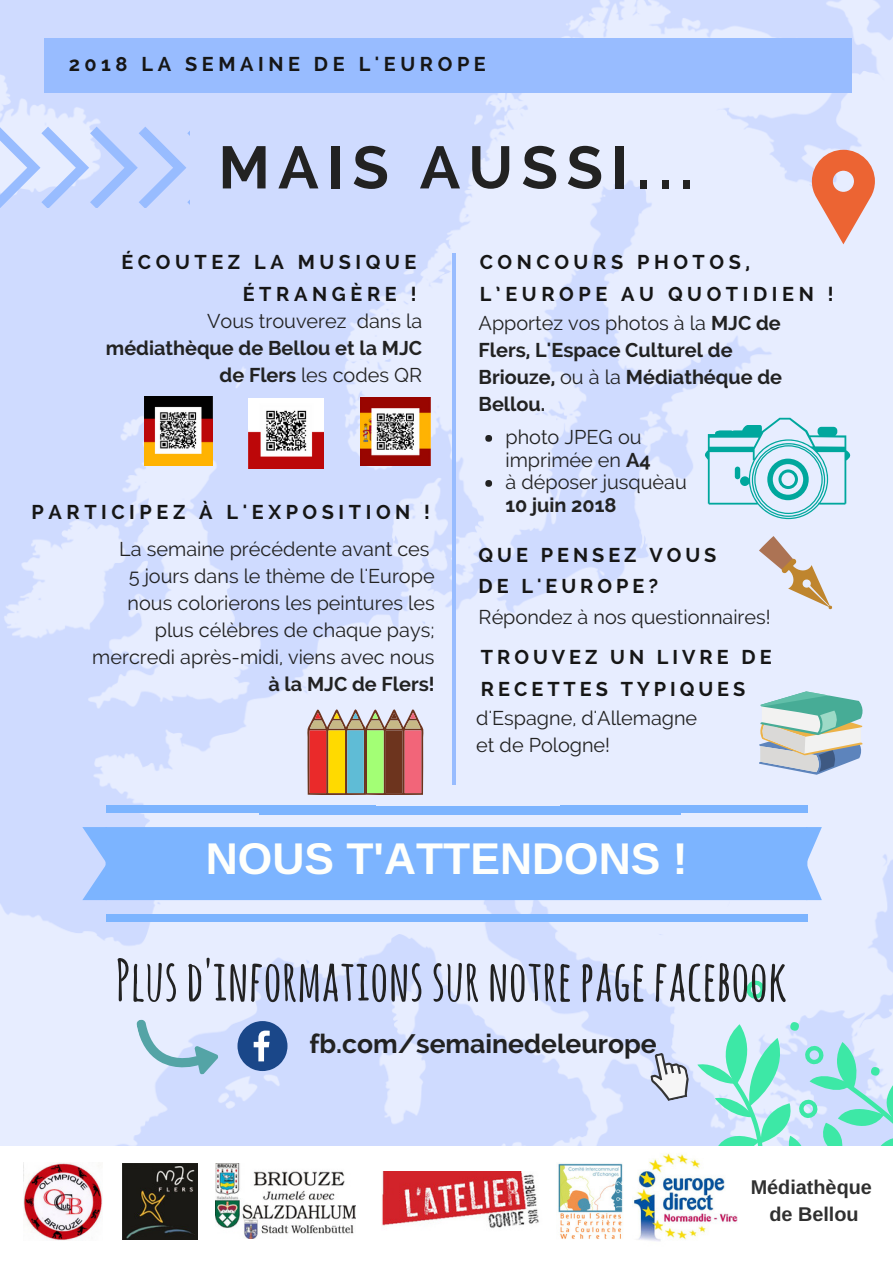
<style>
.page{position:relative;width:893px;height:1263px;background:#fff}
.page>*{position:absolute;margin:0;border:0;box-sizing:border-box;transform-origin:0 0}
.t1{font:700 59.55px "Raleway";letter-spacing:.14em;color:#222}
.t2{font:700 56.25px "Amatic SC";color:#222}
.t3{font:700 44.4px "Arimo";color:#fefffc}
.t4{font:700 26.55px "Raleway";color:#222}
.t5{font:19.8px/27px "Raleway";color:#222}
.t6{font:700 19.8px/27px "Raleway";color:#222;text-align:right}
.t7{font:700 19.8px/31.5px "Raleway";letter-spacing:.23em;color:#161616;text-align:right}
.t8{font:700 19.8px/31.5px "Raleway";letter-spacing:.2em;color:#161616}
.t9{font:700 19.8px/27px "Arimo";color:#303030;text-align:center}
.s1{font-weight:400}
.s2{font-weight:700}
</style>
<div class="page">
<img style="left:0;top:0;width:893px;height:1146px">
<svg style="left:744px;top:978px;width:23px;height:23px"></svg>
<img style="left:558px;top:1163px;width:65px;height:76px">
<svg style="left:646px;top:1019px;width:247px;height:204px"></svg>
<img style="left:123px;top:1163px;width:74px;height:77px">
<img style="left:215px;top:1163px;width:141px;height:76px">
<img style="left:24px;top:1162px;width:78px;height:79px">
<div style="left:44px;top:38px;width:807px;height:54px;background:#98bcff"></div>
<svg style="left:0;top:127px;width:189px;height:80px;background:#c7d7ff"></svg>
<svg style="left:812px;top:150px;width:63px;height:94px;background:#e99d88"></svg>
<hr style="left:452px;top:253px;width:3px;height:531px;background:#98bcff">
<svg style="left:307px;top:709px;width:116px;height:86px;background:#b18f68"></svg>
<svg style="left:705px;top:418px;width:145px;height:101px;background:#b1dce8"></svg>
<div style="left:735px;top:467px;width:5px;height:12px;background:#00a79d;border-radius:3px"></div>
<svg style="left:759px;top:691px;width:103px;height:84px"></svg>
<img style="left:360px;top:397px;width:70px;height:68px">
<img style="left:249px;top:399px;width:74px;height:69px">
<img style="left:144px;top:396px;width:69px;height:69px">
<svg style="left:136px;top:1005px;width:85px;height:81px;background:#c8dcf0"></svg>
<svg style="left:807px;top:827px;width:15px;height:73px"></svg>
<svg style="left:82px;top:827px;width:24px;height:73px;background:#a7c8ff"></svg>
<div style="left:106px;top:827px;width:701px;height:73px;background:#7cb4ff"></div>
<div style="left:106px;top:805px;width:269px;height:8px;background:#7cb4ff"></div>
<div style="left:560px;top:805px;width:247px;height:8px;background:#7cb4ff"></div>
<div style="left:106px;top:914px;width:701px;height:8px;background:#7cb4ff"></div>
<svg style="left:237px;top:1021px;width:50px;height:50px;background:#5779ae"></svg>
<img style="left:382px;top:1171px;width:157px;height:57px">
<div style="left:485px;top:435px;width:7px;height:7px;background:#222;border-radius:50%"></div>
<div style="left:485px;top:480px;width:7px;height:7px;background:#222;border-radius:50%"></div>
<svg style="left:759px;top:536px;width:73px;height:73px;background:#dad0cc"></svg>
<div style="left:259px;top:806px;width:49px;height:8px;background:#7cb4ff"></div>
<div style="left:632px;top:806px;width:49px;height:8px;background:#7cb4ff"></div>
<div style="left:306px;top:806px;width:328px;height:8px;background:#7cb4ff"></div>
<img style="left:633px;top:1147px;width:104px;height:94px">
<p class="t7" style="left:69px;top:48px;width:419px">2018 LA SEMAINE DE L'EUROPE</p>
<h1 class="t1" style="left:218px;top:132px;width:477px">MAIS AUSSI...</h1>
<p class="t7" style="left:121px;top:246px;width:297px">ÉCOUTEZ LA MUSIQUE<br>ÉTRANGÈRE !</p>
<p class="t7" style="left:480px;top:246px;width:355px;text-align:left">CONCOURS PHOTOS,<br>L’EUROPE AU QUOTIDIEN !</p>
<p class="t5" style="left:207px;top:307px;width:217px">Vous trouverez dans la</p>
<p class="t6" style="left:106px;top:334px;width:318px">médiathèque de Bellou et la MJC de Flers <span class="s1">les codes QR</span></p>
<p class="t6" style="left:479px;top:309px;width:305px;text-align:left"><span class="s1">Apportez vos photos à la</span> MJC de<br>Flers, L'Espace Culturel de<br>Briouze, <span class="s1">ou à la</span> Médiathéque de<br>Bellou.</p>
<p class="t7" style="left:32px;top:496px;width:400px">PARTICIPEZ À L'EXPOSITION !</p>
<p class="t5" style="left:92px;top:536px;width:344px;text-align:right">La semaine précédente avant ces<br>5 jours dans le thème de l'Europe nous colorierons les peintures les plus célèbres de chaque pays; mercredi après-midi, viens avec nous</p>
<p class="t6" style="left:268px;top:671px;width:168px">à la MJC de Flers!</p>
<p class="t5" style="left:505px;top:426px;width:183px;line-height:22.5px">photo JPEG ou imprimée en <span class="s2">A4<br></span>à déposer jusquèau</p>
<p class="t6" style="left:505px;top:491px;width:113px">10 juin 2018</p>
<p class="t8" style="left:479px;top:539px;width:239px">QUE PENSEZ VOUS<br>DE L'EUROPE?</p>
<p class="t5" style="left:479px;top:603px;width:294px">Répondez à nos questionnaires!</p>
<p class="t8" style="left:481px;top:642px;width:292px">TROUVEZ UN LIVRE DE<br>RECETTES TYPIQUES</p>
<p class="t5" style="left:476px;top:705px;width:222px">d'Espagne, d'Allemagne et de Pologne!</p>
<h3 class="t3" style="left:206px;top:834px;width:483px">NOUS T'ATTENDONS !</h3>
<h2 class="t2" style="left:116px;top:944px;width:673px">Plusd'informations surnotre page facebook</h2>
<h3 class="t4" style="left:309px;top:1028px;width:349px">fb.com/semainedeleurope</h3>
<p class="t9" style="left:751px;top:1173px;width:123px">Médiathèque de Bellou</p>
</div>
